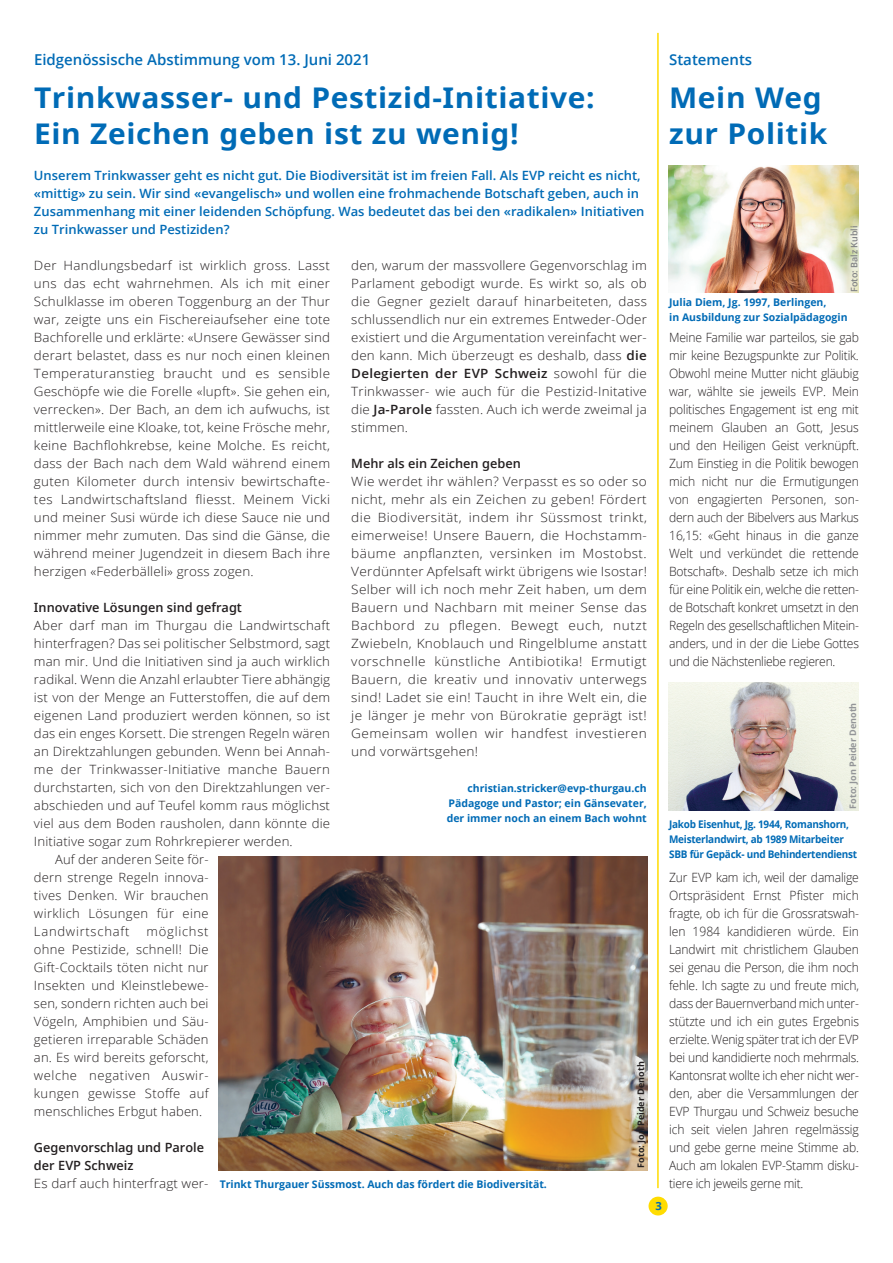
<style>
.page{position:relative;width:893px;height:1263px;background:#fff}
.page>*{position:absolute;margin:0;border:0;box-sizing:border-box;transform-origin:0 0}
.t1{font:700 28.5px/36px "Open Sans";letter-spacing:.02em;color:#006bb6;scale:1.05 1}
.t2{font:600 15px "Open Sans";color:#006bb6}
.t3{font:300 12.75px/18px "Open Sans";letter-spacing:.01em;color:#231f20;text-align:justify;scale:1.05 1}
.t4{font:300 12.75px/18px "Open Sans";letter-spacing:.01em;color:#231f20;text-align:justify;scale:.95 1}
.t5{font:300 12.75px/18px "Open Sans";letter-spacing:.01em;color:#231f20;text-align:justify;scale:1.07 1}
.t6{font:300 12.75px "Open Sans";letter-spacing:.01em;color:#231f20;scale:1.04 1}
.t7{font:300 12.75px/18px "Open Sans";letter-spacing:.01em;color:#231f20;text-align:justify}
.t8{font:600 12.75px/18px "Open Sans";color:#006bb6}
.t9{font:600 12.75px/18px "Open Sans";color:#231f20}
.t10{font:300 12.75px "Open Sans";letter-spacing:.055em;color:#231f20}
.t11{font:700 11.25px "Open Sans";color:#006bb6}
.t12{font:700 10.5px/15px "Open Sans";color:#006bb6;text-align:justify}
.t13{font:700 10.5px/15px "Open Sans";letter-spacing:-.025em;color:#006bb6;scale:.95 1}
.t14{font:700 9px "Open Sans";color:#231f20}
.t15{font:700 9px "Open Sans";color:#939598}
.t16{font:600 9px "Open Sans";color:#808285}
.s1{font-weight:600}
</style>
<div class="page">
<hr style="left:657px;top:33px;width:2px;height:1155px;background:#ffdc01">
<div style="left:648px;top:1196px;width:20px;height:19px;background:#ffdc01;border-radius:50%"></div>
<img style="left:218px;top:857px;width:429px;height:313px">
<img style="left:669px;top:166px;width:190px;height:127px">
<img style="left:669px;top:683px;width:190px;height:127px">
<p class="t2" style="left:34px;top:50px;width:338px">Eidgenössische Abstimmung vom 13. Juni 2021</p>
<h1 class="t1" style="left:34px;top:79px;width:535px">Trinkwasser- und Pestizid-Initiative:<br>Ein Zeichen geben ist zu wenig!</h1>
<p class="t8" style="left:34px;top:166px;width:612px">Unserem Trinkwasser geht es nicht gut. Die Biodiversität ist im freien Fall. Als EVP reicht es nicht, «mittig» zu sein. Wir sind «evangelisch» und wollen eine frohmachende Botschaft geben, auch in Zusammenhang mit einer leidenden Schöpfung. Was bedeutet das bei den «radikalen» Initiativen zu Trinkwasser und Pestiziden?</p>
<p class="t3" style="left:34px;top:256px;width:284px">Der Handlungsbedarf ist wirklich gross. Lasst uns das echt wahrnehmen. Als ich mit einer Schulklasse im oberen Toggenburg an der Thur war, zeigte uns ein Fischereiaufseher eine tote Bachforelle und erklärte: «Unsere Gewässer sind derart belastet, dass es nur noch einen kleinen Temperaturanstieg braucht und es sensible Geschöpfe wie die Forelle «lupft». Sie gehen ein, verrecken». Der Bach, an dem ich aufwuchs, ist mittlerweile eine Kloake, tot, keine Frösche mehr, keine Bachflohkrebse, keine Molche. Es reicht, dass der Bach nach dem Wald während einem guten Kilometer durch intensiv bewirtschafte&shy;tes Landwirtschaftsland fliesst. Meinem Vicki und meiner Susi würde ich diese Sauce nie und nimmer mehr zumuten. Das sind die Gänse, die während meiner Jugendzeit in diesem Bach ihre herzigen «Federbälleli» gross zogen.</p>
<p class="t9" style="left:34px;top:598px;width:209px">Innovative Lösungen sind gefragt</p>
<p class="t6" style="left:34px;top:617px;width:286px">Aber darf man im Thurgau die Landwirtschaft</p>
<p class="t6" style="left:34px;top:635px;width:286px">hinterfragen? Das sei politischer Selbstmord, sagt</p>
<p class="t6" style="left:34px;top:653px;width:286px">man mir. Und die Initiativen sind ja auch wirklich</p>
<p class="t6" style="left:34px;top:671px;width:286px">radikal. Wenn die Anzahl erlaubter Tiere abhängig</p>
<p class="t6" style="left:34px;top:689px;width:286px">ist von der Menge an Futterstoffen, die auf dem</p>
<p class="t6" style="left:34px;top:707px;width:286px">eigenen Land produziert werden können, so ist</p>
<p class="t6" style="left:34px;top:725px;width:286px">das ein enges Korsett. Die strengen Regeln wären</p>
<p class="t6" style="left:34px;top:743px;width:286px">an Direktzahlungen gebunden. Wenn bei Annah-</p>
<p class="t6" style="left:34px;top:761px;width:286px">me der Trinkwasser-Initiative manche Bauern</p>
<p class="t6" style="left:34px;top:779px;width:286px">durchstarten, sich von den Direktzahlungen ver-</p>
<p class="t6" style="left:34px;top:797px;width:286px">abschieden und auf Teufel komm raus möglichst</p>
<p class="t6" style="left:34px;top:815px;width:286px">viel aus dem Boden rausholen, dann könnte die</p>
<p class="t6" style="left:34px;top:833px;width:250px">Initiative sogar zum Rohrkrepierer werden.</p>
<p class="t7" style="left:55px;top:850px;width:155px">Auf der anderen Seite för-</p>
<p class="t7" style="left:34px;top:868px;width:176px">dern strenge Regeln innova-</p>
<p class="t7" style="left:34px;top:886px;width:176px">tives Denken. Wir brauchen</p>
<p class="t7" style="left:34px;top:904px;width:176px">wirklich Lösungen für eine</p>
<p class="t10" style="left:34px;top:923px;width:97px">Landwirtschaft</p>
<p class="t3" style="left:351px;top:256px;width:283px">den, warum der massvollere Gegenvorschlag im Parlament gebodigt wurde. Es wirkt so, als ob die Gegner gezielt darauf hinarbeiteten, dass schlussendlich nur ein extremes Entweder-Oder existiert und die Argumentation vereinfacht wer&shy;den kann. Mich überzeugt es deshalb, dass <span class="s1">die Delegierten der EVP Schweiz</span> sowohl für die Trinkwasser- wie auch für die Pestizid-Initative die <span class="s1">Ja-Parole</span> fassten. Auch ich werde zweimal ja stimmen.</p>
<p class="t9" style="left:351px;top:454px;width:171px">Mehr als ein Zeichen geben</p>
<p class="t5" style="left:351px;top:472px;width:278px">Wie werdet ihr wählen? Verpasst es so oder so nicht, mehr als ein Zeichen zu geben! Fördert die Biodiversität, indem ihr Süssmost trinkt, eimerweise! Unsere Bauern, die Hochstamm&shy;bäume anpflanzten, versinken im Mostobst.<br>Verdünnter Apfelsaft wirkt übrigens wie Isostar!<br>Selber will ich noch mehr Zeit haben, um dem Bauern und Nachbarn mit meiner Sense das Bachbord zu pflegen. Bewegt euch, nutzt Zwiebeln, Knoblauch und Ringelblume anstatt vorschnelle künstliche Antibiotika! Ermutigt Bauern, die kreativ und innovativ unterwegs sind! Ladet sie ein! Taucht in ihre Welt ein, die je länger je mehr von Bürokratie geprägt ist!<br>Gemeinsam wollen wir handfest investieren und vorwärtsgehen!</p>
<p class="t12" style="left:447px;top:780px;width:202px;text-indent:21px">christian.stricker@evp-thurgau.ch Pädagoge und Pastor; ein Gänsevater, der immer noch an einem Bach wohnt</p>
<p class="t7" style="left:34px;top:922px;width:176px;text-indent:113px">möglichst ohne Pestizide, schnell! Die Gift-Cocktails töten nicht nur Insekten und Kleinstlebewe&shy;sen, sondern richten auch bei Vögeln, Amphibien und Säu&shy;getieren irreparable Schäden an. Es wird bereits geforscht, welche negativen Auswir&shy;kungen gewisse Stoffe auf menschliches Erbgut haben.</p>
<p class="t9" style="left:34px;top:1138px;width:172px">Gegenvorschlag und Parole der EVP Schweiz</p>
<p class="t3" style="left:34px;top:1174px;width:168px">Es darf auch hinterfragt wer-</p>
<p class="t14" style="left:635px;top:1168px;width:108px;rotate:-90deg">Foto: Jon Peider Denoth</p>
<p class="t12" style="left:220px;top:1176px;width:329px">Trinkt Thurgauer Süssmost. Auch das fördert die Biodiversität.</p>
<p class="t2" style="left:669px;top:50px;width:85px">Statements</p>
<h1 class="t1" style="left:669px;top:79px;width:152px">Mein Weg zur Politik</h1>
<p class="t16" style="left:848px;top:292px;width:68px;rotate:-90deg">Foto: Balz Kubli</p>
<p class="t12" style="left:669px;top:294px;width:180px">Julia Diem, Jg. 1997, Berlingen,<br>in Ausbildung zur Sozialpädagogin</p>
<p class="t4" style="left:669px;top:328px;width:201px">Meine Familie war parteilos, sie gab mir keine Bezugspunkte zur Politik.<br>Obwohl meine Mutter nicht gläubig war, wählte sie jeweils EVP. Mein politisches Engagement ist eng mit meinem Glauben an Gott, Jesus und den Heiligen Geist verknüpft.<br>Zum Einstieg in die Politik bewogen mich nicht nur die Ermutigungen von engagierten Personen, son&shy;dern auch der Bibelvers aus Markus 16,15: «Geht hinaus in die ganze Welt und verkündet die rettende Botschaft». Deshalb setze ich mich für eine Politik ein, welche die retten&shy;de Botschaft konkret umsetzt in den Regeln des gesellschaftlichen Mitein&shy;anders, und in der die Liebe Gottes und die Nächstenliebe regieren.</p>
<p class="t15" style="left:846px;top:809px;width:108px;rotate:-90deg">Foto: Jon Peider Denoth</p>
<p class="t13" style="left:669px;top:816px;width:199px">Jakob Eisenhut, Jg. 1944, Romanshorn,<br>Meisterlandwirt, ab 1989 Mitarbeiter<br>SBB für Gepäck- und Behindertendienst</p>
<p class="t4" style="left:669px;top:868px;width:201px">Zur EVP kam ich, weil der damalige Ortspräsident Ernst Pfister mich fragte, ob ich für die Grossratswah&shy;len 1984 kandidieren würde. Ein Landwirt mit christlichem Glauben sei genau die Person, die ihm noch fehle. Ich sagte zu und freute mich, dass der Bauernverband mich unter&shy;stützte und ich ein gutes Ergebnis erzielte. Wenig später trat ich der EVP bei und kandidierte noch mehrmals.<br>Kantonsrat wollte ich eher nicht wer&shy;den, aber die Versammlungen der EVP Thurgau und Schweiz besuche ich seit vielen Jahren regelmässig und gebe gerne meine Stimme ab.<br>Auch am lokalen EVP-Stamm disku&shy;tiere ich jeweils gerne mit.</p>
<p class="t11" style="left:655px;top:1198px;width:8px">3</p>
</div>
